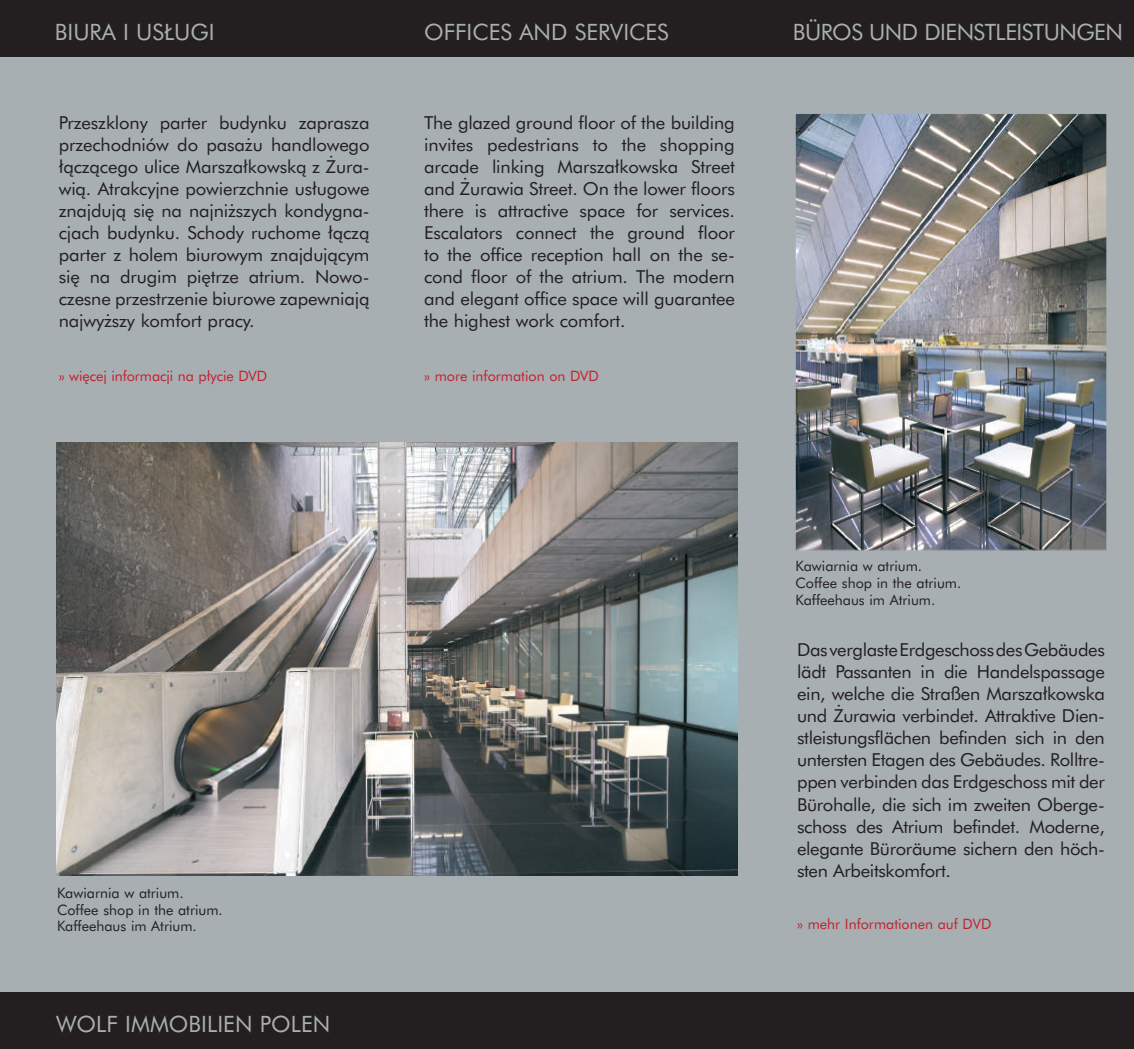
<style>
.page{position:relative;width:1134px;height:1049px;background:#fff}
.page>*{position:absolute;margin:0;border:0;box-sizing:border-box;transform-origin:0 0}
.t1{font:22px "Futura Bk PL";color:#a8afb3}
.t2{font:22px "Futura Bk PL";letter-spacing:-.025em;color:#a8afb3}
.t3{font:17.4px/22px "Futura Bk PL";letter-spacing:-.01em;color:#231f20;text-align:justify}
.t4{font:14px/16.8px "Futura Bk PL";color:#231f20}
.t5{font:14px "Futura Bk PL";color:#c4202c}
</style>
<div class="page">
<div style="left:0;top:56px;width:1134px;height:937px;background:#a8afb3"></div>
<div style="left:0;top:0;width:1134px;height:57px;background:#231f20"></div>
<img style="left:797px;top:115px;width:308px;height:433px">
<div style="left:795px;top:113px;width:312px;height:437px;border:1px solid #a8afb3"></div>
<div style="left:0;top:992px;width:1134px;height:57px;background:#231f20"></div>
<img style="left:57px;top:442px;width:680px;height:433px">
<p class="t1" style="left:55px;top:18px;width:161px">BIURA I USŁUGI</p>
<p class="t1" style="left:424px;top:18px;width:246px">OFFICES AND SERVICES</p>
<p class="t2" style="left:793px;top:18px;width:331px">BÜROS UND DIENSTLEISTUNGEN</p>
<p class="t3" style="left:59px;top:112px;width:312px;text-align:left">Przeszklony parter budynku zaprasza przechodniów do pasażu handlowego łączącego ulice Marszałkowską z Żura&shy;wią. Atrakcyjne powierzchnie usługowe znajdują się na najniższych kondygna&shy;cjach budynku. Schody ruchome łączą parter z holem biurowym znajdującym się na drugim piętrze atrium. Nowo&shy;czesne przestrzenie biurowe zapewniają najwyższy komfort pracy.</p>
<p class="t5" style="left:59px;top:367px;width:210px">» więcej informacji na płycie DVD</p>
<p class="t3" style="left:424px;top:112px;width:312px">The glazed ground floor of the building invites pedestrians to the shopping arcade linking Marszałkowska Street and Żurawia Street. On the lower floors there is attractive space for services.<br>Escalators connect the ground floor to the office reception hall on the se&shy;cond floor of the atrium. The modern and elegant office space will guarantee the highest work comfort.</p>
<p class="t5" style="left:424px;top:367px;width:177px">» more information on DVD</p>
<p class="t4" style="left:57px;top:884px;width:167px">Kawiarnia w atrium.<br>Coffee shop in the atrium.<br>Kaffeehaus im Atrium.</p>
<p class="t1" style="left:56px;top:1010px;width:276px">WOLF IMMOBILIEN POLEN</p>
<p class="t4" style="left:795px;top:557px;width:167px">Kawiarnia w atrium.<br>Coffee shop in the atrium.<br>Kaffeehaus im Atrium.</p>
<p class="t3" style="left:797px;top:639px;width:309px">DasverglasteErdgeschossdesGebäudes lädt Passanten in die Handelspassage ein, welche die Straßen Marszałkowska und Żurawia verbindet. Attraktive Dien&shy;stleistungsflächen befinden sich in den untersten Etagen des Gebäudes. Rolltre&shy;ppen verbinden das Erdgeschoss mit der Bürohalle, die sich im zweiten Oberge&shy;schoss des Atrium befindet. Moderne, elegante Büroräume sichern den höch&shy;sten Arbeitskomfort.</p>
<p class="t5" style="left:797px;top:915px;width:196px">» mehr Informationen auf DVD</p>
</div>
